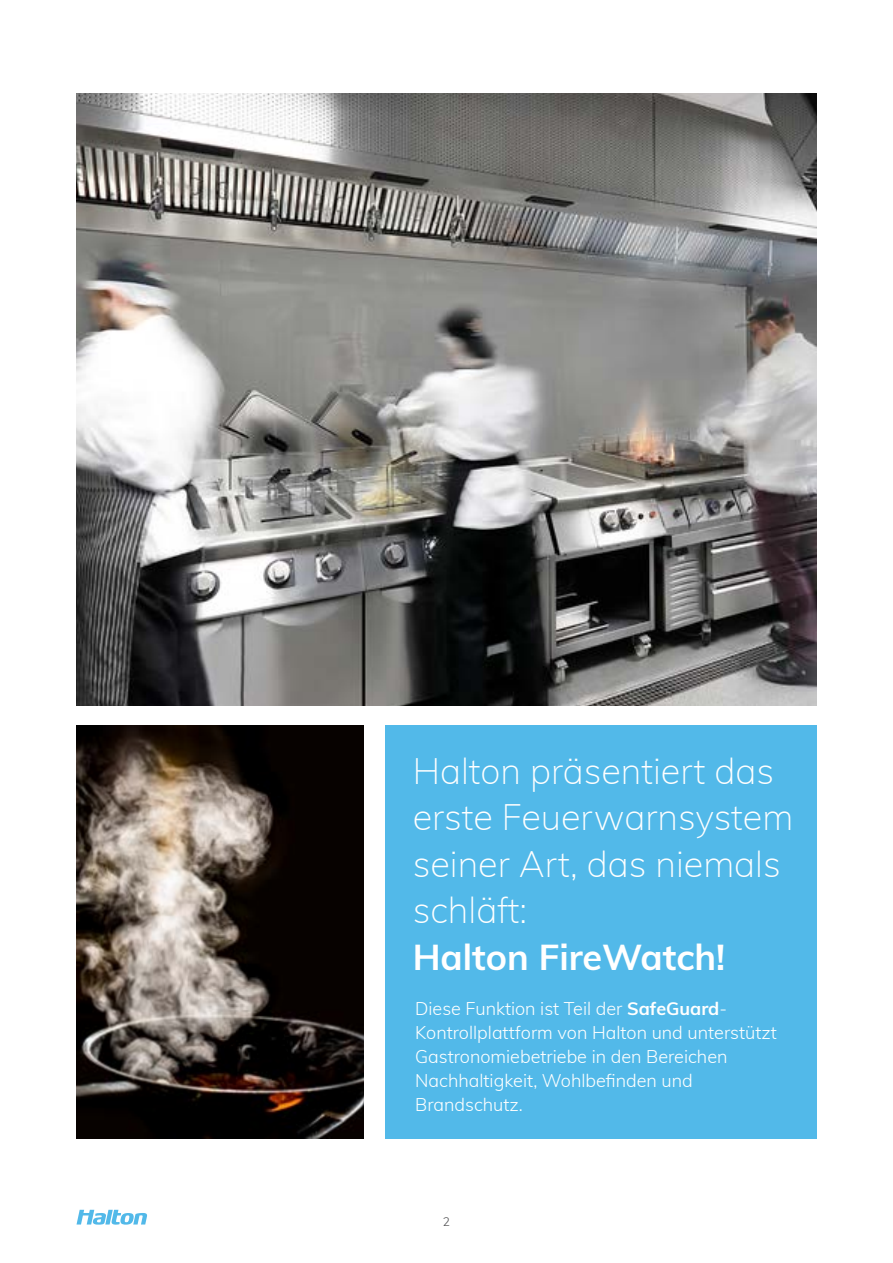
<style>
.page{position:relative;width:893px;height:1263px;background:#fff}
.page>*{position:absolute;margin:0;border:0;box-sizing:border-box;transform-origin:0 0}
.t1{font:200 36px/46.5px "Muli";color:#fff}
.t2{font:300 18px/24px "Muli";color:#fff}
.t3{font:300 12px "Muli";color:#4d4d4f}
.s1{font-weight:700}
</style>
<div class="page">
<svg style="left:77px;top:1210px;width:70px;height:15px"></svg>
<div style="left:385px;top:725px;width:431px;height:414px;background:#52b9e9"></div>
<img style="left:77px;top:94px;width:739px;height:611px">
<img style="left:77px;top:725px;width:287px;height:414px">
<p class="t1" style="left:413px;top:746px;width:382px">Halton präsentiert das erste Feuerwarnsystem seiner Art, das niemals schläft:<br><span class="s1">Halton FireWatch!</span></p>
<p class="t2" style="left:415px;top:996px;width:363px">Diese Funktion ist Teil der <span class="s1">SafeGuard</span>-Kontrollplattform von Halton und unterstützt Gastronomiebetriebe in den Bereichen Nachhaltigkeit, Wohlbefinden und Brandschutz.</p>
<p class="t3" style="left:443px;top:1213px;width:9px">2</p>
</div>
